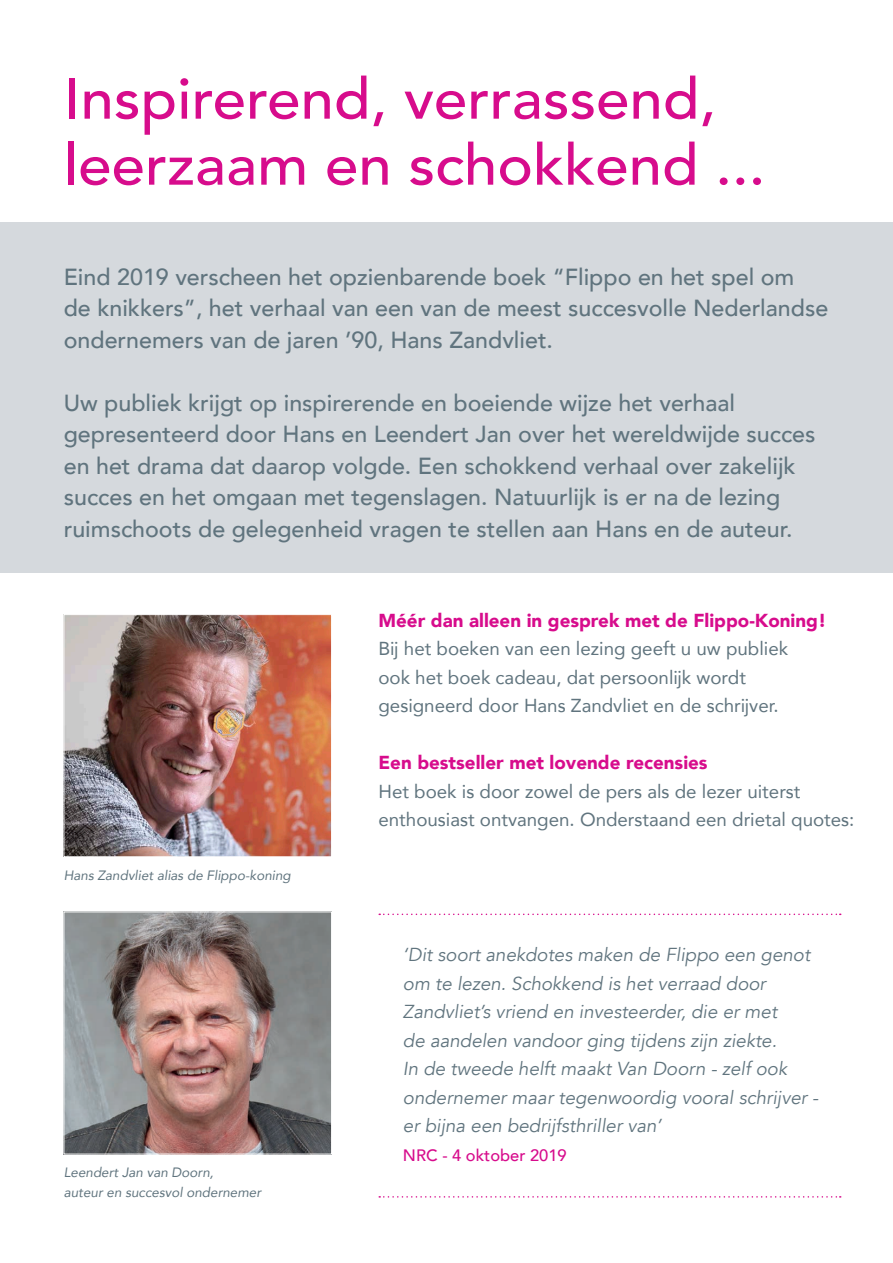
<style>
.page{position:relative;width:893px;height:1263px;background:#fff}
.page>*{position:absolute;margin:0;border:0;box-sizing:border-box;transform-origin:0 0}
.t1{font:500 57px/66px "Avenir";color:#d70c8c;scale:1.05 1}
.t2{font:500 23.25px/31.5px "Avenir";color:#60747e}
.t3{font:italic 18.75px/28.5px "Avenir";color:#60747e}
.t4{font:18.75px/28.5px "Avenir";color:#60747e}
.t5{font:900 18.75px "Avenir";color:#d70c8c}
.t6{font:500 16.5px "Avenir";color:#d70c8c}
.t7{font:italic 13.5px/19.5px "Avenir";color:#60747e}
</style>
<div class="page">
<img style="left:66px;top:616px;width:264px;height:239px">
<div style="left:64px;top:614px;width:268px;height:243px;border:1px solid #fff"></div>
<img style="left:66px;top:914px;width:264px;height:238px">
<div style="left:64px;top:912px;width:268px;height:242px;border:1px solid #fff"></div>
<div style="left:0;top:223px;width:893px;height:350px;background:#d5d9dd"></div>
<svg style="left:379px;top:913px;width:462px;height:2px"></svg>
<svg style="left:379px;top:1196px;width:462px;height:1px"></svg>
<h1 class="t1" style="left:64px;top:63px;width:670px">Inspirerend, verrassend, leerzaam en schokkend ...</h1>
<p class="t2" style="left:64px;top:260px;width:766px">Eind 2019 verscheen het opzienbarende boek “Flippo en het spel om<br>de knikkers”, het verhaal van een van de meest succesvolle Nederlandse ondernemers van de jaren ’90, Hans Zandvliet.</p>
<p class="t2" style="left:64px;top:386px;width:753px">Uw publiek krijgt op inspirerende en boeiende wijze het verhaal gepresenteerd door Hans en Leendert Jan over het wereldwijde succes en het drama dat daarop volgde. Een schokkend verhaal over zakelijk succes en het omgaan met tegenslagen. Natuurlijk is er na de lezing ruimschoots de gelegenheid vragen te stellen aan Hans en de auteur.</p>
<p class="t7" style="left:64px;top:865px;width:229px">Hans Zandvliet alias de Flippo-koning</p>
<p class="t7" style="left:64px;top:1163px;width:199px">Leendert Jan van Doorn,<br>auteur en succesvol ondernemer</p>
<p class="t5" style="left:378px;top:604px;width:449px">Méér dan alleen in gesprek met de Flippo-Koning!</p>
<p class="t4" style="left:378px;top:634px;width:411px">Bij het boeken van een lezing geeft u uw publiek ook het boek cadeau, dat persoonlijk wordt gesigneerd door Hans Zandvliet en de schrijver.</p>
<p class="t5" style="left:378px;top:747px;width:331px">Een bestseller met lovende recensies</p>
<p class="t4" style="left:378px;top:776px;width:478px">Het boek is door zowel de pers als de lezer uiterst enthousiast ontvangen. Onderstaand een drietal quotes:</p>
<p class="t3" style="left:403px;top:941px;width:417px">‘Dit soort anekdotes maken de Flippo een genot om te lezen. Schokkend is het verraad door Zandvliet’s vriend en investeerder, die er met<br>de aandelen vandoor ging tijdens zijn ziekte.<br>In de tweede helft maakt Van Doorn - zelf ook ondernemer maar tegenwoordig vooral schrijver - er bijna een bedrijfsthriller van’</p>
<p class="t6" style="left:403px;top:1140px;width:165px">NRC - 4 oktober 2019</p>
</div>
